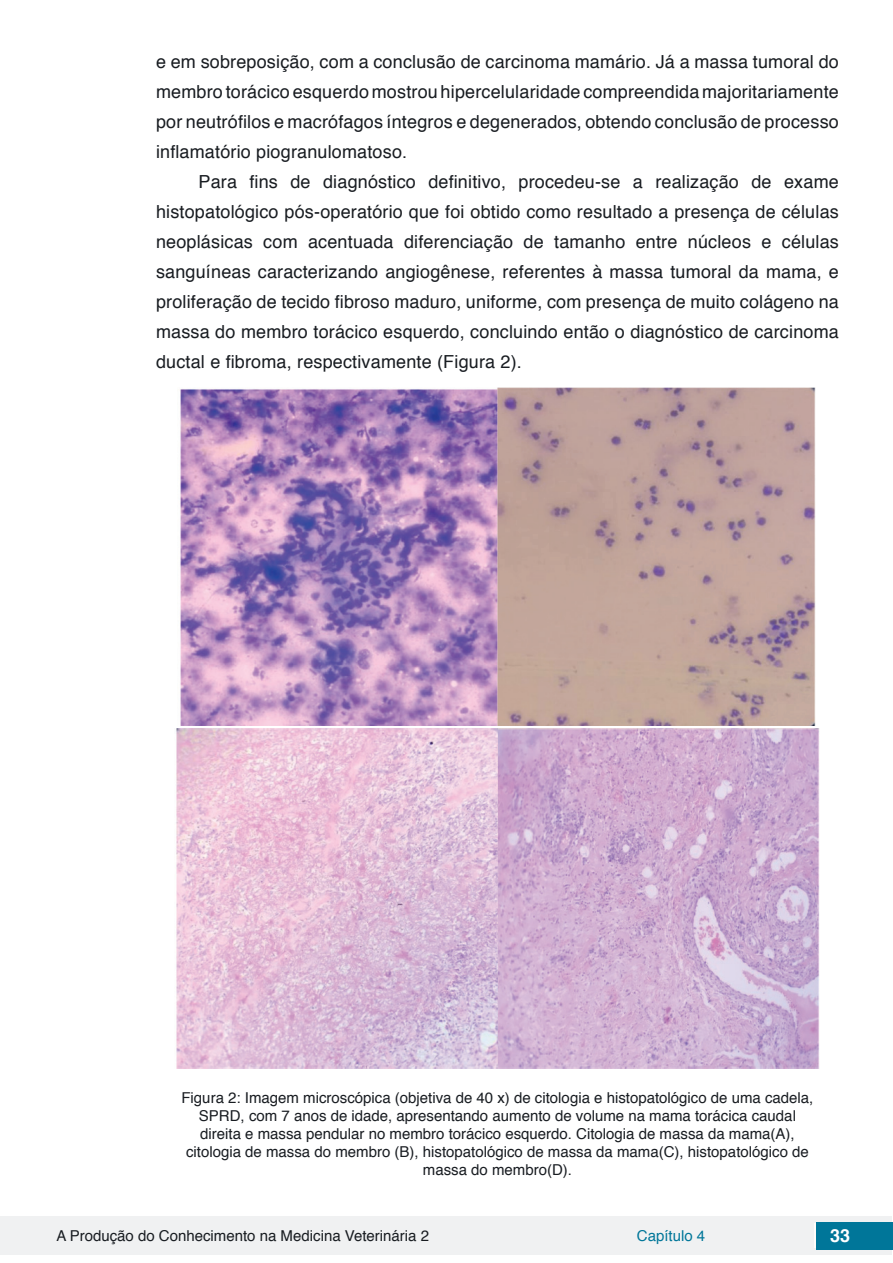
<style>
.page{position:relative;width:893px;height:1263px;background:#fff}
.page>*{position:absolute;margin:0;border:0;box-sizing:border-box;transform-origin:0 0}
.t1{font:18px/30px "Helvetica";letter-spacing:.01em;color:#181c21;text-align:justify}
.t2{font:700 18px "Helvetica";color:#fff}
.t3{font:15px/18px "Helvetica";color:#181c21;text-align:center}
.t4{font:15px "Helvetica";color:#007699}
</style>
<div class="page">
<div style="left:1px;top:1216px;width:891px;height:38px;background:#f0f1f2"></div>
<div style="left:816px;top:1222px;width:77px;height:27px;background:#007699"></div>
<svg style="left:815px;top:1224px;width:1px;height:24px"></svg>
<img style="left:180px;top:388px;width:636px;height:338px">
<img style="left:176px;top:729px;width:644px;height:339px">
<p class="t1" style="left:156px;top:47px;width:684px">e em sobreposição, com a conclusão de carcinoma mamário. Já a massa tumoral do membro torácico esquerdo mostrou hipercelularidade compreendida majoritariamente por neutrófilos e macrófagos íntegros e degenerados, obtendo conclusão de processo inflamatório piogranulomatoso.</p>
<p class="t1" style="left:156px;top:167px;width:684px;text-indent:43px">Para fins de diagnóstico definitivo, procedeu-se a realização de exame histopatológico pós-operatório que foi obtido como resultado a presença de células neoplásicas com acentuada diferenciação de tamanho entre núcleos e células sanguíneas caracterizando angiogênese, referentes à massa tumoral da mama, e proliferação de tecido fibroso maduro, uniforme, com presença de muito colágeno na massa do membro torácico esquerdo, concluindo então o diagnóstico de carcinoma ductal e fibroma, respectivamente (Figura 2).</p>
<p class="t3" style="left:181px;top:1089px;width:633px">Figura 2: Imagem microscópica (objetiva de 40 x) de citologia e histopatológico de uma cadela, SPRD, com 7 anos de idade, apresentando aumento de volume na mama torácica caudal direita e massa pendular no membro torácico esquerdo. Citologia de massa da mama(A), citologia de massa do membro (B), histopatológico de massa da mama(C), histopatológico de massa do membro(D).</p>
<p class="t3" style="left:56px;top:1227px;width:374px">A Produção do Conhecimento na Medicina Veterinária 2</p>
<p class="t4" style="left:637px;top:1224px;width:70px">Capítulo 4</p>
<p class="t2" style="left:830px;top:1221px;width:22px">33</p>
</div>
